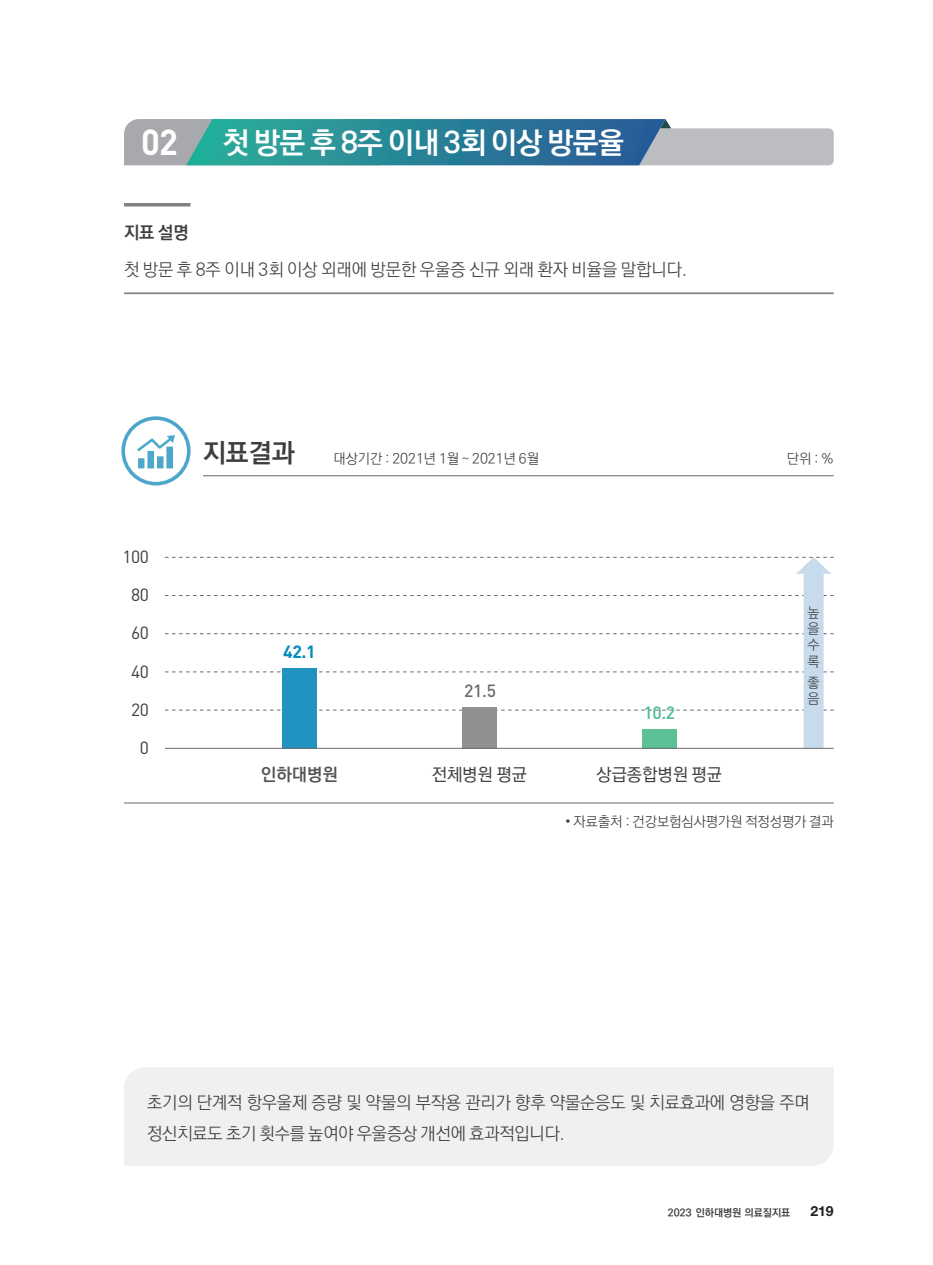
<style>
.page{position:relative;width:933px;height:1265px;background:#fff}
.page>*{position:absolute;margin:0;border:0;box-sizing:border-box;transform-origin:0 0}
.t1{font:700 35.7px "DIN Pro";color:#fff}
.t2{font:700 29.75px "Ko Pub World Dotum";letter-spacing:-.02em;color:#fff}
.t3{font:700 26.25px "Ko Pub World Dotum";color:#3e3e3f}
.t4{font:300 17.5px/31.5px "Ko Pub World Dotum";letter-spacing:-.01em;color:#3e3e3f}
.t5{font:500 17.5px "Ko Pub World Dotum";color:#3e3e3f}
.t6{font:17.5px/38.3px "DIN Pro";letter-spacing:-.02em;color:#3e3e3f;text-align:right}
.t7{font:700 17.5px "Ko Pub World Dotum";color:#545557}
.t8{font:700 17.5px "Ko Pub World Dotum";color:#3e3e3f}
.t9{font:700 17.5px "DIN Pro";color:#008abb}
.t10{font:500 17.5px "DIN Pro";color:#4cbd90}
.t11{font:500 17.5px "DIN Pro";color:#6c6d70}
.t12{font:300 14px/16.3px "Ko Pub World Dotum";color:#3e3e3f;text-align:justify}
.t13{font:700 14px "Helvetica Neue";color:#231f20}
.t14{font:700 10.5px "Ko Pub World Dotum";color:#3e3e3f}
</style>
<div class="page">
<svg style="left:124px;top:203px;width:66px;height:4px"></svg>
<svg style="left:124px;top:119px;width:709px;height:46px;background:#5f99a7"></svg>
<hr style="left:124px;top:292px;width:709px;height:2px;background:#808285">
<div style="left:124px;top:1067px;width:709px;height:99px;background:#f0f0f0"></div>
<hr style="left:203px;top:475px;width:630px;height:1px;background:#808285">
<div style="left:121px;top:416px;width:70px;height:70px;border:4px solid #0082b5;border-radius:50%"></div>
<svg style="left:137px;top:435px;width:38px;height:33px"></svg>
<hr style="left:124px;top:802px;width:709px;height:2px;background:#808285">
<svg style="left:165px;top:557px;width:668px;height:191px"></svg>
<hr style="left:165px;top:748px;width:668px;height:1px;background:#6c6d70">
<h1 class="t1" style="left:141px;top:118px;width:38px">02</h1>
<h2 class="t2" style="left:223px;top:121px;width:402px">첫 방문 후 8주 이내 3회 이상 방문율</h2>
<p class="t8" style="left:124px;top:220px;width:66px">지표 설명</p>
<p class="t4" style="left:124px;top:254px;width:564px">첫 방문 후 8주 이내 3회 이상 외래에 방문한 우울증 신규 외래 환자 비율을 말합니다.</p>
<p class="t6" style="left:122px;top:537px;width:28px">100<br>80<br>60<br>40<br>20<br>0</p>
<h3 class="t3" style="left:203px;top:433px;width:93px">지표결과</h3>
<p class="t12" style="left:333px;top:451px;width:207px">대상기간 : 2021년 1월 ~ 2021년 6월</p>
<p class="t12" style="left:787px;top:451px;width:48px">단위 : %</p>
<p class="t9" style="left:283px;top:639px;width:34px">42.1</p>
<p class="t11" style="left:464px;top:679px;width:33px">21.5</p>
<p class="t10" style="left:643px;top:701px;width:33px">10.2</p>
<p class="t12" style="left:807px;top:605px;width:13px">높 을 수 록</p>
<p class="t12" style="left:807px;top:675px;width:13px">좋 음</p>
<p class="t7" style="left:261px;top:762px;width:78px">인하대병원</p>
<p class="t5" style="left:432px;top:763px;width:97px">전체병원 평균</p>
<p class="t5" style="left:596px;top:763px;width:127px">상급종합병원 평균</p>
<p class="t12" style="left:565px;top:814px;width:270px">• 자료출처 : 건강보험심사평가원 적정성평가 결과</p>
<p class="t4" style="left:147px;top:1087px;width:664px">초기의 단계적 항우울제 증량 및 약물의 부작용 관리가 향후 약물순응도 및 치료효과에 영향을 주며 정신치료도 초기 횟수를 높여야 우울증상 개선에 효과적입니다.</p>
<p class="t14" style="left:668px;top:1205px;width:124px">2023 인하대병원 의료질지표</p>
<p class="t13" style="left:810px;top:1203px;width:25px">219</p>
</div>
